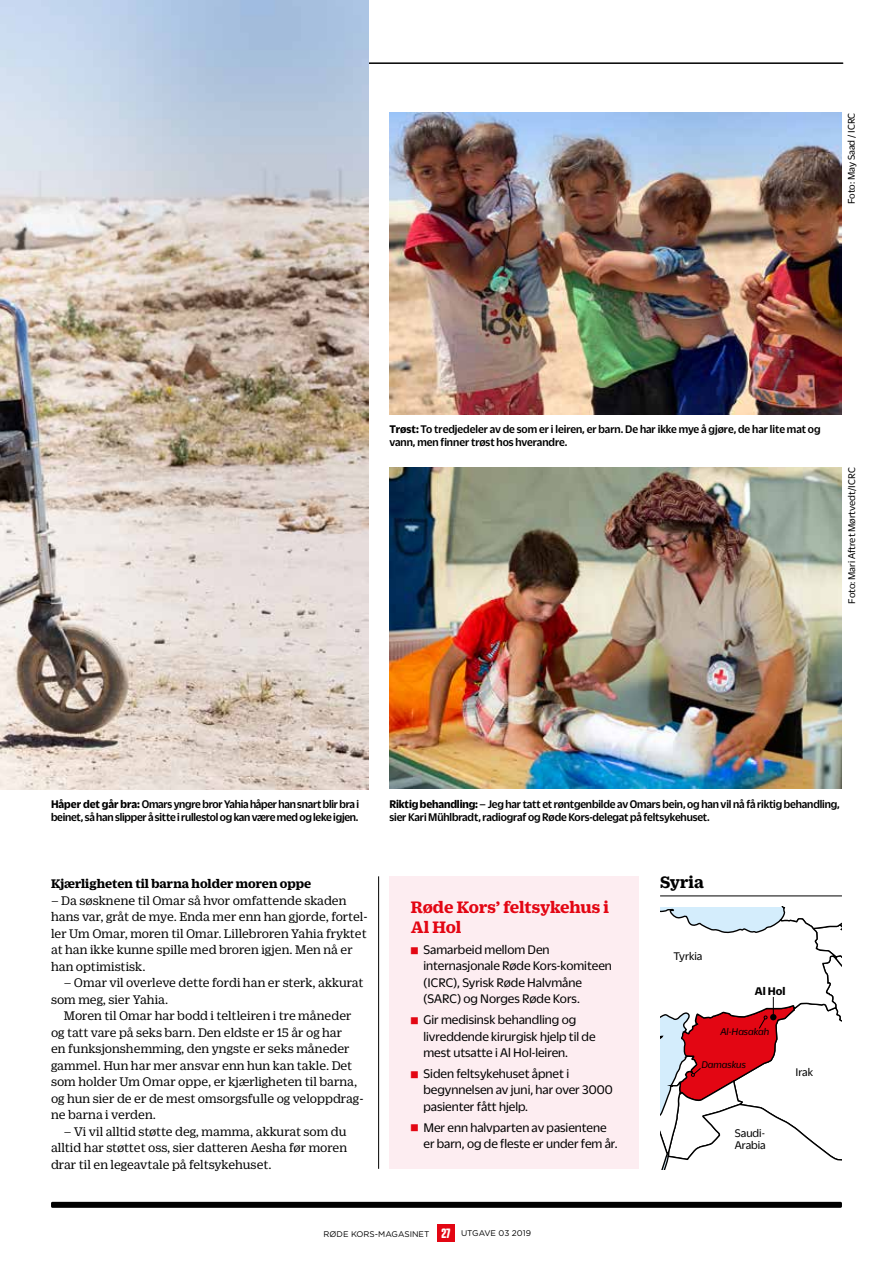
<style>
.page{position:relative;width:893px;height:1263px;background:#fff}
.page>*{position:absolute;margin:0;border:0;box-sizing:border-box;transform-origin:0 0}
.t1{font:700 18px/20.1px "Duplicate Ionic";letter-spacing:-.01em;color:#e30613}
.t2{font:700 18px "Duplicate Ionic";letter-spacing:-.005em;color:#000}
.t3{font:13.5px/16.5px "Duplicate Ionic";color:#000}
.t4{font:13.5px/16.5px "Duplicate Sans";color:#000}
.t5{font:700 13.5px "Duplicate Ionic";color:#000}
.t6{font:500 12px/13.5px "Duplicate Sans";letter-spacing:-.01em;color:#000;scale:.95 1}
.t7{font:12px/12px "Duplicate Sans";color:#000}
.t8{font:700 12px "Duplicate Sans";color:#000}
.t9{font:10.5px "Duplicate Sans";color:#000}
.t10{font:italic 10.5px "Duplicate Sans";color:#000}
.t11{font:8.25px "Gotham Rounded";color:#000}
.s1{font-weight:700}
.s2{font-family:"Tungsten Rounded";font-weight:700;font-size:13.5px;color:#fff}
</style>
<div class="page">
<div style="left:437px;top:1225px;width:17px;height:17px;background:#e30613"></div>
<div style="left:51px;top:1202px;width:791px;height:6px;background:#000;border-radius:2px"></div>
<hr style="left:52px;top:62px;width:791px;height:2px;background:#000">
<div style="left:389px;top:876px;width:250px;height:293px;background:#fdedf1"></div>
<img style="left:389px;top:113px;width:453px;height:301px">
<hr style="left:660px;top:895px;width:182px;height:1px;background:#000">
<svg style="left:660px;top:907px;width:182px;height:262px"></svg>
<hr style="left:378px;top:876px;width:1px;height:293px;background:#000">
<img style="left:0;top:0;width:368px;height:789px">
<img style="left:389px;top:468px;width:453px;height:321px">
<p class="t9" style="left:845px;top:204px;width:93px;rotate:-90deg">Foto: May Saad / ICRC</p>
<p class="t6" style="left:389px;top:421px;width:455px"><span class="s1">Trøst:</span> To tredjedeler av de som er i leiren, er barn. De har ikke mye å gjøre, de har lite mat og vann, men finner trøst hos hverandre.</p>
<p class="t9" style="left:845px;top:604px;width:138px;rotate:-90deg">Foto: Mari Aftret Mørtvedt/ICRC</p>
<p class="t6" style="left:51px;top:796px;width:326px"><span class="s1">Håper det går bra:</span> Omars yngre bror Yahia håper han snart blir bra i beinet, så han slipper å sitte i rullestol og kan være med og leke igjen.</p>
<p class="t5" style="left:51px;top:874px;width:262px">Kjærligheten til barna holder moren oppe</p>
<p class="t3" style="left:51px;top:891px;width:318px">– Da søsknene til Omar så hvor omfattende skaden hans var, gråt de mye. Enda mer enn han gjorde, fortel&shy;ler Um Omar, moren til Omar. Lillebroren Yahia fryktet at han ikke kunne spille med broren igjen. Men nå er han optimistisk.</p>
<p class="t3" style="left:51px;top:973px;width:314px;text-indent:13px">– Omar vil overleve dette fordi han er sterk, akkurat som meg, sier Yahia.</p>
<p class="t3" style="left:51px;top:1006px;width:314px;text-indent:13px">Moren til Omar har bodd i teltleiren i tre måneder og tatt vare på seks barn. Den eldste er 15 år og har<br>en funksjonshemming, den yngste er seks måneder gammel. Hun har mer ansvar enn hun kan takle. Det som holder Um Omar oppe, er kjærligheten til barna, og hun sier de er de mest omsorgsfulle og veloppdrag&shy;ne barna i verden.</p>
<p class="t3" style="left:51px;top:1122px;width:298px;text-align:justify;text-indent:13px">– Vi vil alltid støtte deg, mamma, akkurat som du alltid har støttet oss, sier datteren Aesha før moren drar til en legeavtale på feltsykehuset.</p>
<p class="t6" style="left:389px;top:796px;width:475px"><span class="s1">Riktig behandling:</span> – Jeg har tatt et røntgenbilde av Omars bein, og han vil nå få riktig behandling, sier Kari Mühlbradt, radiograf og Røde Kors-delegat på feltsykehuset.</p>
<h1 class="t1" style="left:411px;top:895px;width:200px">Røde Kors’ feltsykehus i<br>Al Hol</h1>
<p class="t4" style="left:423px;top:940px;width:190px">Samarbeid mellom Den internasjonale Røde Kors-komiteen (ICRC), Syrisk Røde Halvmåne (SARC) og Norges Røde Kors.</p>
<p class="t4" style="left:423px;top:1010px;width:174px">Gir medisinsk behandling og livreddende kirurgisk hjelp til de mest utsatte i Al Hol-leiren.</p>
<p class="t4" style="left:423px;top:1064px;width:191px">Siden feltsykehuset åpnet i begynnelsen av juni, har over 3000 pasienter fått hjelp.</p>
<p class="t4" style="left:423px;top:1118px;width:196px">Mer enn halvparten av pasientene er barn, og de fleste er under fem år.</p>
<h1 class="t2" style="left:660px;top:869px;width:45px">Syria</h1>
<p class="t7" style="left:673px;top:949px;width:31px">Tyrkia</p>
<p class="t8" style="left:755px;top:983px;width:32px">Al Hol</p>
<p class="t10" style="left:720px;top:1025px;width:50px">Al-Hasakah</p>
<p class="t10" style="left:701px;top:1057px;width:46px">Damaskus</p>
<p class="t7" style="left:795px;top:1065px;width:19px">Irak</p>
<p class="t7" style="left:735px;top:1127px;width:32px">Saudi-<br>Arabia</p>
<p class="t11" style="left:324px;top:1228px;width:209px">RØDE KORS-MAGASINET <span class="s2">27</span> UTGAVE 03 2019</p>
</div>
